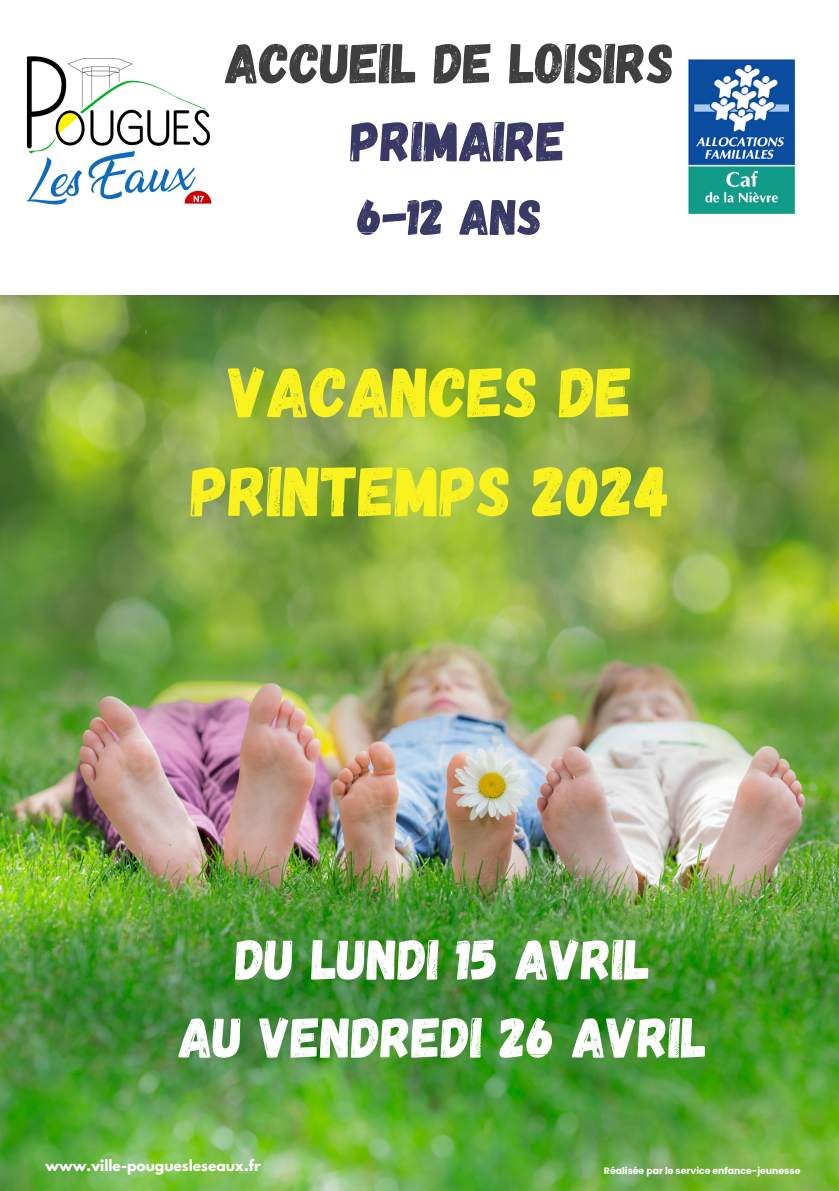
<style>
.page{position:relative;width:839px;height:1191px;background:#fff}
.page>*{position:absolute;margin:0;border:0;box-sizing:border-box;transform-origin:0 0}
.t1{font:70.8px/99px "Gagalin";color:#faf21e;text-align:center}
.t2{font:56.8px/78px "Gagalin";color:#fff;text-align:center}
.t3{font:56.6px/78px "Gagalin";color:#3f3f3f;text-align:center}
.t4{font:50.6px "Gagalin";color:#3a3966}
.t5{font:700 13.8px "League Spartan";color:#fff}
.t6{font:700 9.4px "Poppins";color:#fff}
.s1{color:#3a3966}
</style>
<div class="page">
<img style="left:26px;top:56px;width:186px;height:149px">
<img style="left:688px;top:59px;width:107px;height:155px">
<img style="left:0;top:295px;width:838px;height:896px">
<h1 class="t3" style="left:225px;top:22px;width:450px">ACCUEIL DE LOISIRS<br><span class="s1">PRIMAIRE</span></h1>
<h1 class="t4" style="left:357px;top:184px;width:186px">6-12 ANS</h1>
<p class="t1" style="left:191px;top:339px;width:480px">VACANCES DE<br>PRINTEMPS 2024</p>
<h3 class="t2" style="left:179px;top:918px;width:529px">DU LUNDI 15 AVRIL<br>AU VENDREDI 26 AVRIL</h3>
<h2 class="t5" style="left:46px;top:1159px;width:217px">www.ville-pouguesleseaux.fr</h2>
<p class="t6" style="left:604px;top:1164px;width:198px">Réalisée par le service enfance-jeunesse</p>
</div>
